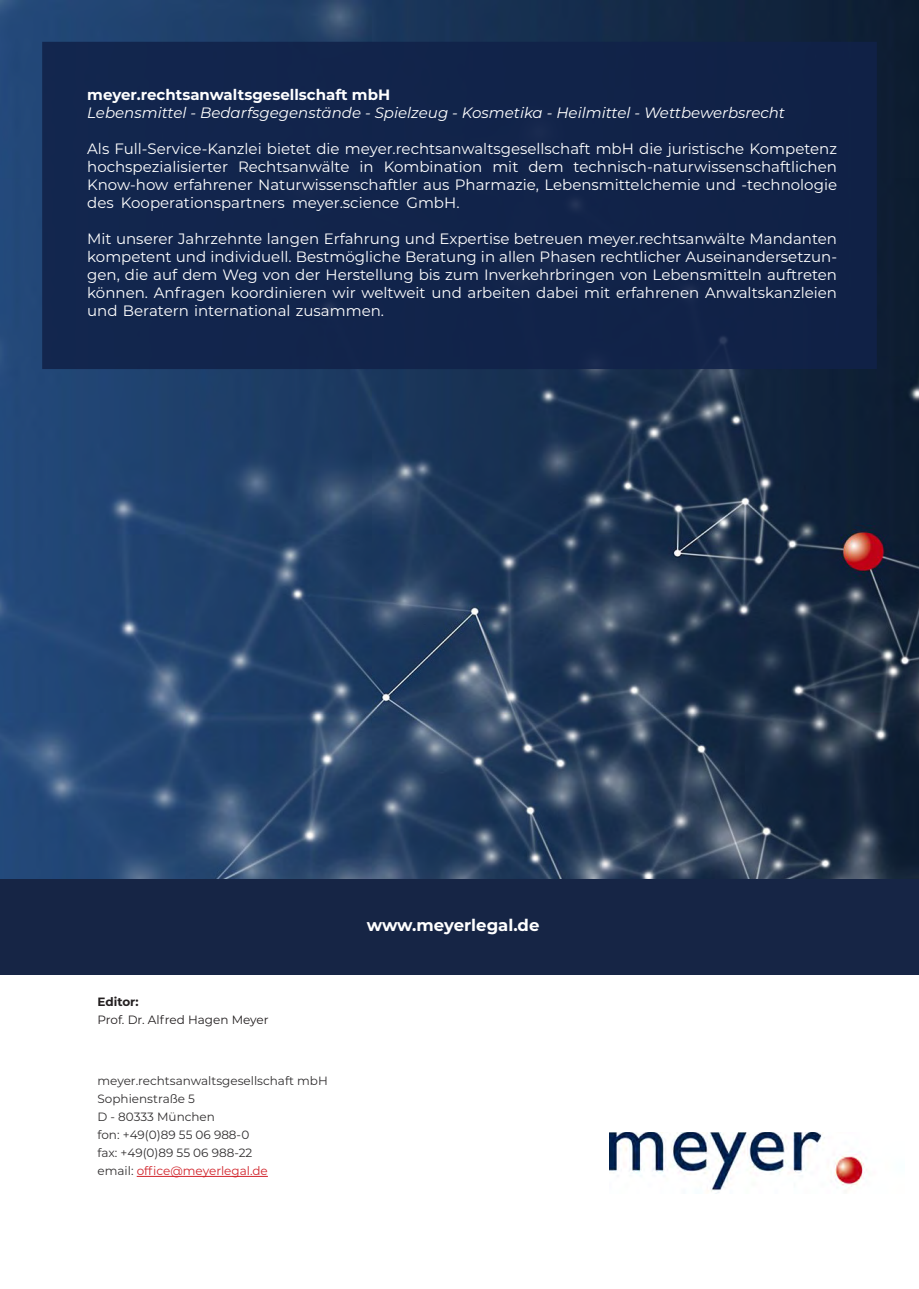
<style>
.page{position:relative;width:919px;height:1289px;background:#fff}
.page>*{position:absolute;margin:0;border:0;box-sizing:border-box;transform-origin:0 0}
.t1{font:700 16.5px "Montserrat";color:#fff}
.t2{font:15px/18px "Montserrat";color:#fff;text-align:justify}
.t3{font:italic 15px "Montserrat";color:#fff}
.t4{font:700 15px "Montserrat";color:#fff}
.t5{font:12px/18px "Montserrat";color:#312f30}
.t6{font:12px "Montserrat";color:#231f20}
.t7{font:700 12px "Montserrat";color:#231f20}
.s1{color:#d1232a}
</style>
<div class="page">
<hr style="left:137px;top:1176px;width:131px;height:1px;background:#d1232a">
<div style="left:0;top:878px;width:918px;height:96px;background:#162545"></div>
<img style="left:0;top:0;width:918px;height:878px">
<img style="left:609px;top:1132px;width:258px;height:61px">
<div style="left:42px;top:42px;width:834px;height:327px;background:#112249"></div>
<p class="t4" style="left:87px;top:83px;width:304px">meyer.rechtsanwaltsgesellschaft mbH</p>
<p class="t3" style="left:87px;top:102px;width:699px">Lebensmittel - Bedarfsgegenstände - Spielzeug - Kosmetika - Heilmittel - Wettbewerbsrecht</p>
<p class="t2" style="left:87px;top:139px;width:751px">Als Full-Service-Kanzlei bietet die meyer.rechtsanwaltsgesellschaft mbH die juristische Kompetenz hochspezialisierter Rechtsanwälte in Kombination mit dem technisch-naturwissenschaftlichen Know-how erfahrener Naturwissenschaftler aus Pharmazie, Lebensmittelchemie und -technologie des Kooperationspartners meyer.science GmbH.</p>
<p class="t2" style="left:87px;top:229px;width:751px">Mit unserer Jahrzehnte langen Erfahrung und Expertise betreuen meyer.rechtsanwälte Mandanten kompetent und individuell. Bestmögliche Beratung in allen Phasen rechtlicher Auseinandersetzun&shy;gen, die auf dem Weg von der Herstellung bis zum Inverkehrbringen von Lebensmitteln auftreten können. Anfragen koordinieren wir weltweit und arbeiten dabei mit erfahrenen Anwaltskanzleien und Beratern international zusammen.</p>
<p class="t7" style="left:97px;top:993px;width:43px">Editor:</p>
<p class="t6" style="left:97px;top:1011px;width:173px">Prof. Dr. Alfred Hagen Meyer</p>
<p class="t5" style="left:97px;top:1071px;width:232px">meyer.rechtsanwaltsgesellschaft mbH<br>Sophienstraße 5<br>D - 80333 München<br>fon: +49(0)89 55 06 988-0<br>fax: +49(0)89 55 06 988-22<br>email: <span class="s1">office@meyerlegal.de</span></p>
<p class="t1" style="left:367px;top:913px;width:174px">www.meyerlegal.de</p>
</div>
